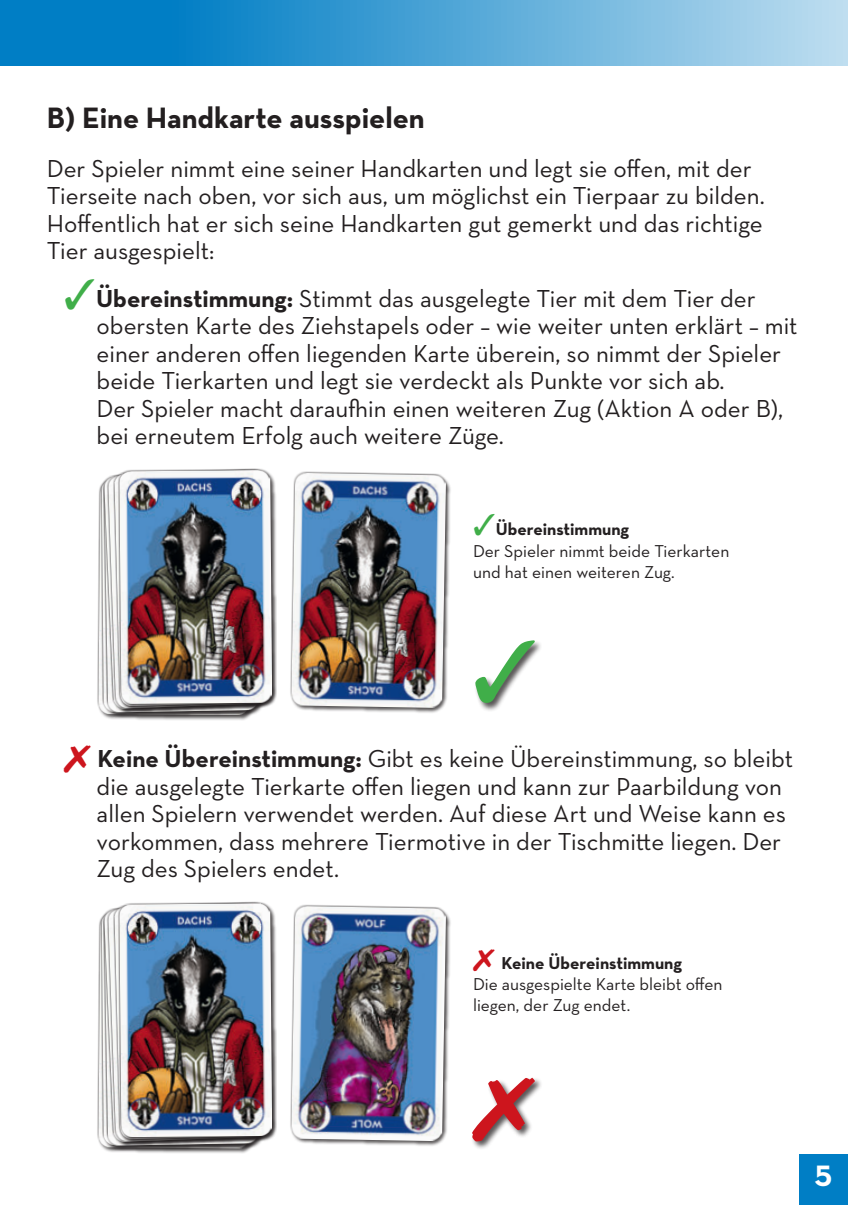
<style>
.page{position:relative;width:848px;height:1205px;background:#fff}
.page>*{position:absolute;margin:0;border:0;box-sizing:border-box;transform-origin:0 0}
.Head_klein{font:700 30px "Neutraface Text";color:#231f20}
.Fließtext{font:700 30px "Neutraface Text";color:#fff}
.Fließtext-2{font:25px/27.5px "Neutraface Text";color:#231f20}
.Abbildungstexte{font:17.5px/21.2px "Neutraface Text";color:#231f20}
.Abbildungstexte-2{font:700 17.5px "Neutraface Text";color:#231f20}
.s1{color:#40ae49}
.s2{font-weight:700}
.s3{color:#cd151d}
</style>
<div class="page">
<div style="left:0;top:0;width:847px;height:66px;background:linear-gradient(to right,#006ebe,#b7daee)"></div>
<div style="left:798px;top:1153px;width:49px;height:52px;background:#007ec5"></div>
<svg style="left:97px;top:468px;width:177px;height:249px"></svg>
<img style="left:119px;top:470px;width:153px;height:234px">
<div style="left:291px;top:473px;width:160px;height:240px;background:#231f20;opacity:.75"></div>
<svg style="left:290px;top:471px;width:158px;height:238px"></svg>
<img style="left:291px;top:473px;width:155px;height:235px">
<div style="left:473px;top:640px;width:70px;height:71px;background:#231f20;opacity:.75"></div>
<svg style="left:97px;top:901px;width:177px;height:249px"></svg>
<img style="left:119px;top:903px;width:153px;height:234px">
<div style="left:291px;top:906px;width:160px;height:240px;background:#231f20;opacity:.75"></div>
<svg style="left:290px;top:904px;width:158px;height:238px"></svg>
<img style="left:291px;top:906px;width:155px;height:235px">
<div style="left:471px;top:1077px;width:72px;height:72px;background:#231f20;opacity:.75"></div>
<svg style="left:475px;top:640px;width:60px;height:63px"></svg>
<svg style="left:472px;top:1077px;width:63px;height:64px"></svg>
<p class="Head_klein" style="left:47px;top:99px;width:379px">B) Eine Handkarte ausspielen</p>
<p class="Fließtext-2" style="left:47px;top:154px;width:719px">Der Spieler nimmt eine seiner Handkarten und legt sie offen, mit der Tierseite nach oben, vor sich aus, um möglichst ein Tierpaar zu bilden.<br>Hoffentlich hat er sich seine Handkarten gut gemerkt und das richtige Tier ausgespielt:</p>
<p class="Fließtext-2" style="left:97px;top:284px;width:702px;text-indent:-33px"><span class="s1">✓</span><span class="s2">Übereinstimmung:</span> Stimmt das ausgelegte Tier mit dem Tier der obersten Karte des Ziehstapels oder – wie weiter unten erklärt – mit einer anderen offen liegenden Karte überein, so nimmt der Spieler beide Tierkarten und legt sie verdeckt als Punkte vor sich ab.<br>Der Spieler macht daraufhin einen weiteren Zug (Aktion A oder B), bei erneutem Erfolg auch weitere Züge.</p>
<p class="Abbildungstexte-2" style="left:473px;top:518px;width:158px"><span class="s1">✓</span>Übereinstimmung</p>
<p class="Abbildungstexte" style="left:473px;top:540px;width:258px">Der Spieler nimmt beide Tierkarten und hat einen weiteren Zug.</p>
<p class="Fließtext-2" style="left:97px;top:744px;width:698px;text-indent:-33px"><span class="s3">✗</span> <span class="s2">Keine Übereinstimmung:</span> Gibt es keine Übereinstimmung, so bleibt die ausgelegte Tierkarte offen liegen und kann zur Paarbildung von allen Spielern verwendet werden. Auf diese Art und Weise kann es vorkommen, dass mehrere Tiermotive in der Tischmitte liegen. Der Zug des Spielers endet.</p>
<p class="Abbildungstexte-2" style="left:473px;top:951px;width:210px"><span class="s3">✗</span> Keine Übereinstimmung</p>
<p class="Abbildungstexte" style="left:473px;top:973px;width:251px">Die ausgespielte Karte bleibt offen liegen, der Zug endet.</p>
<p class="Fließtext" style="left:814px;top:1156px;width:19px">5</p>
</div>
